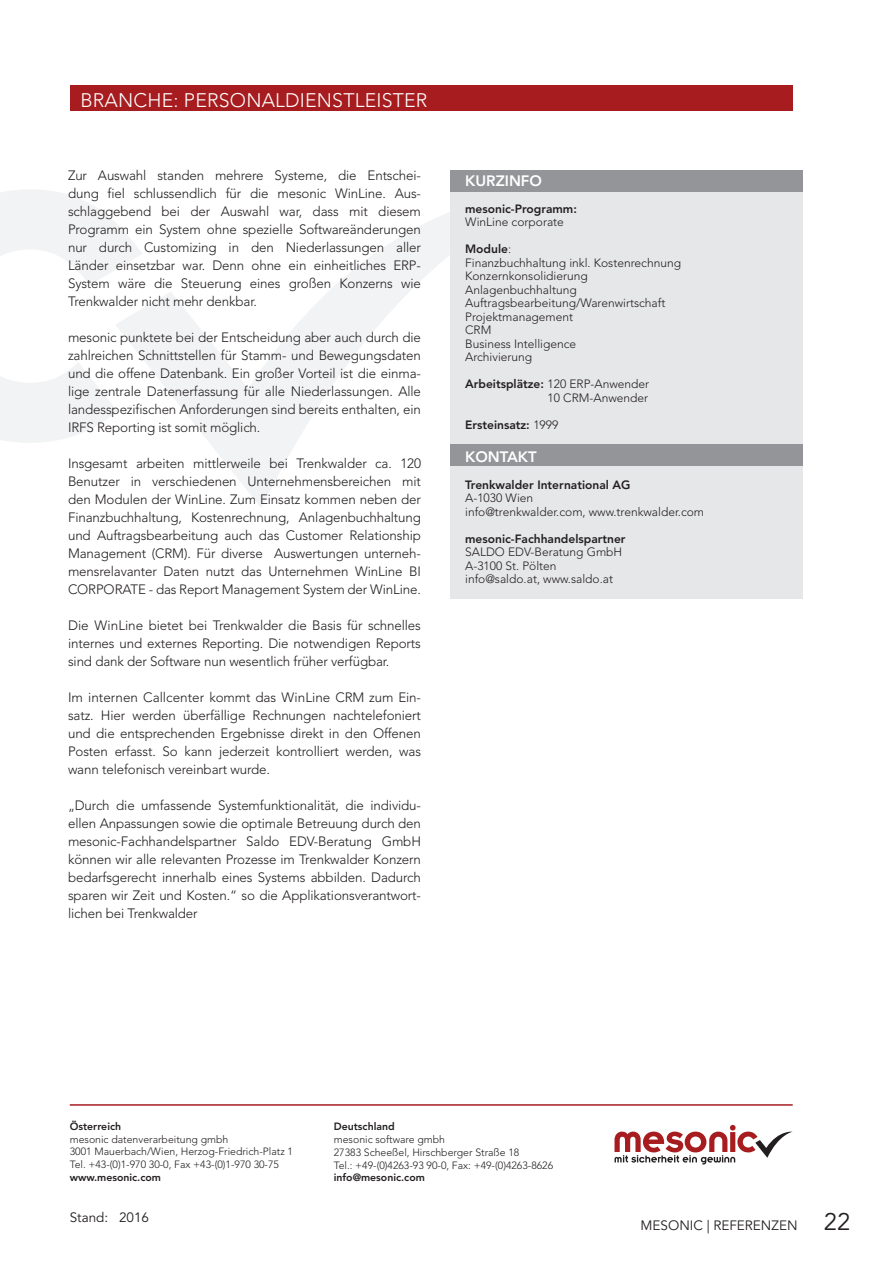
<style>
.page{position:relative;width:893px;height:1263px;background:#fff}
.page>*{position:absolute;margin:0;border:0;box-sizing:border-box;transform-origin:0 0}
.t1{font:300 19.5px "Avenir LT Pro";letter-spacing:.01em;color:#fff}
.t2{font:800 15px "Avenir LT Pro";color:#fff}
.t3{font:300 13.5px/18px "Avenir LT Pro";letter-spacing:-.01em;color:#231f20;text-align:justify}
.t4{font:13.5px "Avenir LT Pro";color:#231f20}
.t5{font:300 12px "Avenir LT Pro";color:#231f20}
.t6{font:800 12px "Avenir LT Pro";color:#231f20}
.t7{font:300 10.5px/12.6px "Avenir LT Pro";color:#231f20}
.t8{font:800 10.5px "Avenir LT Pro";color:#231f20}
.s1{font-weight:300}
.s2{font-weight:800}
.s3{font-size:24px}
</style>
<div class="page">
<div style="left:70px;top:85px;width:723px;height:25px;background:#a61c1f"></div>
<svg style="left:143px;top:170px;width:308px;height:338px"></svg>
<svg style="left:0;top:190px;width:143px;height:253px"></svg>
<hr style="left:70px;top:1104px;width:723px;height:2px;background:#a61c1f">
<svg style="left:614px;top:1125px;width:179px;height:39px"></svg>
<div style="left:451px;top:170px;width:352px;height:428px;background:#e6e7e9"></div>
<div style="left:451px;top:170px;width:352px;height:21px;background:#939598"></div>
<div style="left:451px;top:444px;width:352px;height:22px;background:#939598"></div>
<p class="t1" style="left:80px;top:89px;width:349px">BRANCHE: PERSONALDIENSTLEISTER</p>
<p class="t3" style="left:68px;top:167px;width:354px">Zur Auswahl standen mehrere Systeme, die Entschei&shy;dung fiel schlussendlich für die mesonic WinLine. Aus&shy;schlaggebend bei der Auswahl war, dass mit diesem Programm ein System ohne spezielle Softwareänderungen nur durch Customizing in den Niederlassungen aller Länder einsetzbar war. Denn ohne ein einheitliches ERP-System wäre die Steuerung eines großen Konzerns wie Trenkwalder nicht mehr denkbar.</p>
<p class="t3" style="left:68px;top:329px;width:354px">mesonic punktete bei der Entscheidung aber auch durch die zahlreichen Schnittstellen für Stamm- und Bewegungsdaten und die offene Datenbank. Ein großer Vorteil ist die einma&shy;lige zentrale Datenerfassung für alle Niederlassungen. Alle landesspezifischen Anforderungen sind bereits enthalten, ein IRFS Reporting ist somit möglich.</p>
<p class="t3" style="left:68px;top:455px;width:354px">Insgesamt arbeiten mittlerweile bei Trenkwalder ca. 120<br>Benutzer in verschiedenen Unternehmensbereichen mit den Modulen der WinLine. Zum Einsatz kommen neben der Finanzbuchhaltung, Kostenrechnung, Anlagenbuchhaltung und Auftragsbearbeitung auch das Customer Relationship Management (CRM). Für diverse Auswertungen unterneh&shy;mensrelavanter Daten nutzt das Unternehmen WinLine BI CORPORATE - das Report Management System der WinLine.</p>
<p class="t3" style="left:68px;top:617px;width:354px">Die WinLine bietet bei Trenkwalder die Basis für schnelles internes und externes Reporting. Die notwendigen Reports sind dank der Software nun wesentlich früher verfügbar.</p>
<p class="t3" style="left:68px;top:689px;width:354px">Im internen Callcenter kommt das WinLine CRM zum Ein&shy;satz. Hier werden überfällige Rechnungen nachtelefoniert und die entsprechenden Ergebnisse direkt in den Offenen Posten erfasst. So kann jederzeit kontrolliert werden, was wann telefonisch vereinbart wurde.</p>
<p class="t3" style="left:68px;top:797px;width:354px">„Durch die umfassende Systemfunktionalität, die individu&shy;ellen Anpassungen sowie die optimale Betreuung durch den mesonic-Fachhandelspartner Saldo EDV-Beratung GmbH können wir alle relevanten Prozesse im Trenkwalder Konzern bedarfsgerecht innerhalb eines Systems abbilden. Dadurch sparen wir Zeit und Kosten.“ so die Applikationsverantwort&shy;lichen bei Trenkwalder</p>
<p class="t2" style="left:465px;top:172px;width:78px">KURZINFO</p>
<p class="t6" style="left:465px;top:202px;width:113px">mesonic-Programm:</p>
<p class="t5" style="left:465px;top:215px;width:100px">WinLine corporate</p>
<p class="t6" style="left:465px;top:242px;width:48px">Module<span class="s1">:</span></p>
<p class="t5" style="left:465px;top:256px;width:217px">Finanzbuchhaltung inkl. Kostenrechnung</p>
<p class="t5" style="left:465px;top:269px;width:124px">Konzernkonsolidierung</p>
<p class="t5" style="left:465px;top:283px;width:113px">Anlagenbuchhaltung</p>
<p class="t5" style="left:465px;top:296px;width:202px">Auftragsbearbeitung/Warenwirtschaft</p>
<p class="t5" style="left:465px;top:310px;width:110px">Projektmanagement</p>
<p class="t5" style="left:465px;top:323px;width:28px">CRM</p>
<p class="t5" style="left:465px;top:337px;width:113px">Business Intelligence</p>
<p class="t5" style="left:465px;top:350px;width:69px">Archivierung</p>
<p class="t5" style="left:465px;top:377px;width:186px"><span class="s2">Arbeitsplätze:</span> 120 ERP-Anwender</p>
<p class="t5" style="left:548px;top:391px;width:102px">10 CRM-Anwender</p>
<p class="t6" style="left:465px;top:418px;width:95px">Ersteinsatz: <span class="s1">1999</span></p>
<p class="t2" style="left:465px;top:448px;width:73px">KONTAKT</p>
<p class="t6" style="left:465px;top:478px;width:167px">Trenkwalder International AG</p>
<p class="t5" style="left:465px;top:491px;width:70px">A-1030 Wien</p>
<p class="t5" style="left:465px;top:505px;width:241px">info@trenkwalder.com, www.trenkwalder.com</p>
<p class="t6" style="left:465px;top:532px;width:162px">mesonic-Fachhandelspartner</p>
<p class="t5" style="left:465px;top:545px;width:159px">SALDO EDV-Beratung GmbH</p>
<p class="t5" style="left:465px;top:559px;width:93px">A-3100 St. Pölten</p>
<p class="t5" style="left:465px;top:572px;width:149px">info@saldo.at, www.saldo.at</p>
<p class="t8" style="left:70px;top:1120px;width:53px">Österreich</p>
<p class="t7" style="left:70px;top:1133px;width:225px">mesonic datenverarbeitung gmbh<br>3001 Mauerbach/Wien, Herzog-Friedrich-Platz 1<br>Tel. +43-(0)1-970 30-0, Fax +43-(0)1-970 30-75</p>
<p class="t8" style="left:70px;top:1171px;width:93px">www.mesonic.com</p>
<p class="t8" style="left:334px;top:1120px;width:62px">Deutschland</p>
<p class="t7" style="left:334px;top:1133px;width:221px">mesonic software gmbh<br>27383 Scheeßel, Hirschberger Straße 18<br>Tel.: +49-(0)4263-93 90-0, Fax: +49-(0)4263-8626</p>
<p class="t8" style="left:334px;top:1171px;width:93px">info@mesonic.com</p>
<p class="t4" style="left:70px;top:1209px;width:40px">Stand:</p>
<p class="t4" style="left:641px;top:1217px;width:211px">MESONIC | REFERENZEN <span class="s3">22</span></p>
<p class="t4" style="left:119px;top:1209px;width:32px">2016</p>
</div>
